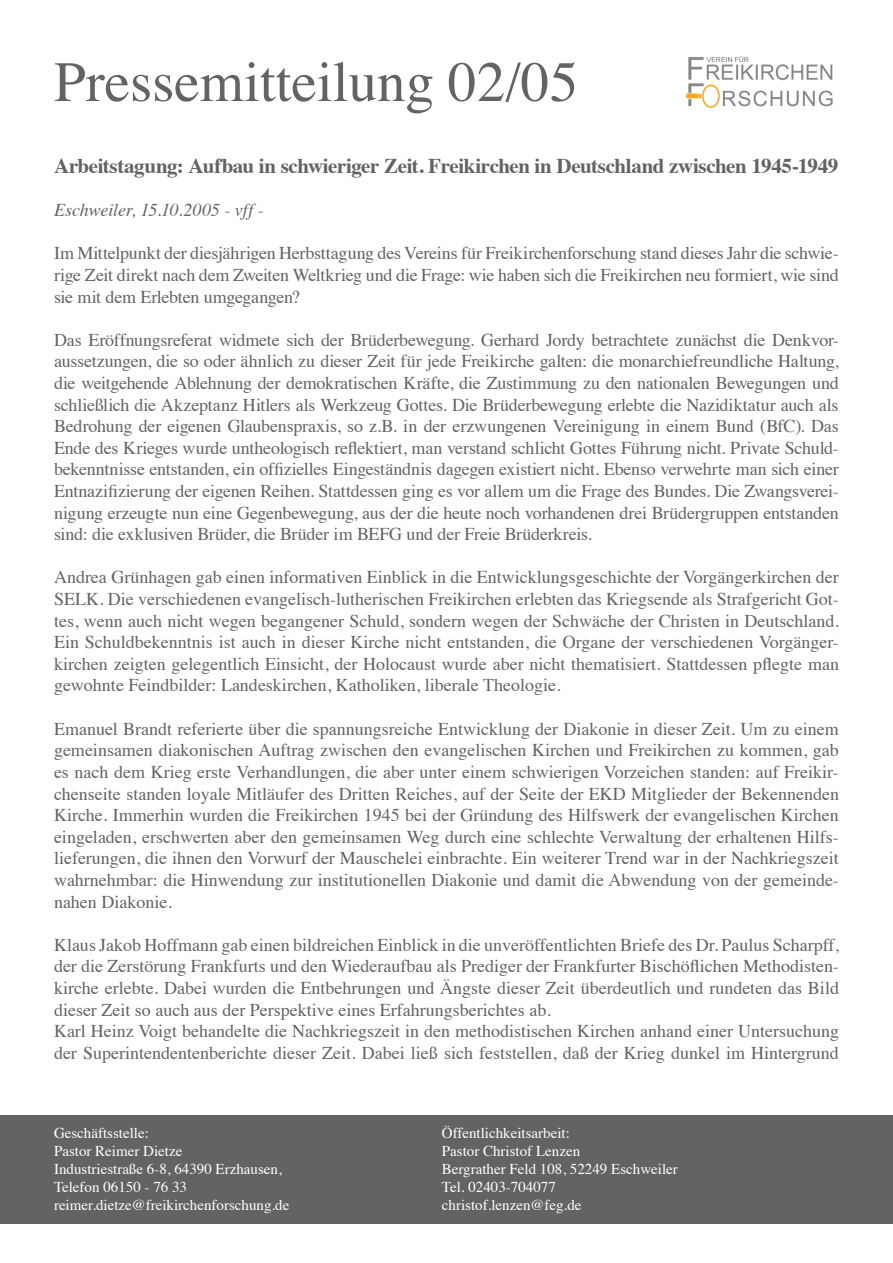
<style>
.page{position:relative;width:893px;height:1263px;background:#fff}
.page>*{position:absolute;margin:0;border:0;box-sizing:border-box;transform-origin:0 0}
.t1{font:57px "Times";color:#636366}
.t2{font:700 21px "Times";letter-spacing:-.02em;color:#636366}
.t3{font:18px/21.6px "Times";color:#636366;text-align:justify}
.t4{font:italic 18px "Times";letter-spacing:-.005em;color:#636366}
.t5{font:15px/18px "Times";color:#fff}
</style>
<div class="page">
<img style="left:686px;top:56px;width:147px;height:52px">
<div style="left:0;top:1115px;width:893px;height:109px;background:#636366"></div>
<h1 class="t1" style="left:54px;top:29px;width:526px">Pressemitteilung 02/05</h1>
<p class="t2" style="left:54px;top:146px;width:786px">Arbeitstagung: Aufbau in schwieriger Zeit. Freikirchen in Deutschland zwischen 1945-1949</p>
<p class="t4" style="left:54px;top:195px;width:211px">Eschweiler, 15.10.2005 - vff -</p>
<p class="t3" style="left:54px;top:241px;width:786px">Im Mittelpunkt der diesjährigen Herbsttagung des Vereins für Freikirchenforschung stand dieses Jahr die schwie&shy;rige Zeit direkt nach dem Zweiten Weltkrieg und die Frage: wie haben sich die Freikirchen neu formiert, wie sind sie mit dem Erlebten umgegangen?</p>
<p class="t3" style="left:54px;top:327px;width:786px">Das Eröffnungsreferat widmete sich der Brüderbewegung. Gerhard Jordy betrachtete zunächst die Denkvor&shy;aussetzungen, die so oder ähnlich zu dieser Zeit für jede Freikirche galten: die monarchiefreundliche Haltung, die weitgehende Ablehnung der demokratischen Kräfte, die Zustimmung zu den nationalen Bewegungen und schließlich die Akzeptanz Hitlers als Werkzeug Gottes. Die Brüderbewegung erlebte die Nazidiktatur auch als Bedrohung der eigenen Glaubenspraxis, so z.B. in der erzwungenen Vereinigung in einem Bund (BfC). Das Ende des Krieges wurde untheologisch reflektiert, man verstand schlicht Gottes Führung nicht. Private Schuld&shy;bekenntnisse entstanden, ein offizielles Eingeständnis dagegen existiert nicht. Ebenso verwehrte man sich einer Entnazifizierung der eigenen Reihen. Stattdessen ging es vor allem um die Frage des Bundes. Die Zwangsverei&shy;nigung erzeugte nun eine Gegenbewegung, aus der die heute noch vorhandenen drei Brüdergruppen entstanden sind: die exklusiven Brüder, die Brüder im BEFG und der Freie Brüderkreis.</p>
<p class="t3" style="left:54px;top:565px;width:786px">Andrea Grünhagen gab einen informativen Einblick in die Entwicklungsgeschichte der Vorgängerkirchen der SELK. Die verschiedenen evangelisch-lutherischen Freikirchen erlebten das Kriegsende als Strafgericht Got&shy;tes, wenn auch nicht wegen begangener Schuld, sondern wegen der Schwäche der Christen in Deutschland.<br>Ein Schuldbekenntnis ist auch in dieser Kirche nicht entstanden, die Organe der verschiedenen Vorgänger&shy;kirchen zeigten gelegentlich Einsicht, der Holocaust wurde aber nicht thematisiert. Stattdessen pflegte man gewohnte Feindbilder: Landeskirchen, Katholiken, liberale Theologie.</p>
<p class="t3" style="left:54px;top:716px;width:786px">Emanuel Brandt referierte über die spannungsreiche Entwicklung der Diakonie in dieser Zeit. Um zu einem gemeinsamen diakonischen Auftrag zwischen den evangelischen Kirchen und Freikirchen zu kommen, gab es nach dem Krieg erste Verhandlungen, die aber unter einem schwierigen Vorzeichen standen: auf Freikir&shy;chenseite standen loyale Mitläufer des Dritten Reiches, auf der Seite der EKD Mitglieder der Bekennenden Kirche. Immerhin wurden die Freikirchen 1945 bei der Gründung des Hilfswerk der evangelischen Kirchen eingeladen, erschwerten aber den gemeinsamen Weg durch eine schlechte Verwaltung der erhaltenen Hilfs&shy;lieferungen, die ihnen den Vorwurf der Mauschelei einbrachte. Ein weiterer Trend war in der Nachkriegszeit wahrnehmbar: die Hinwendung zur institutionellen Diakonie und damit die Abwendung von der gemeinde&shy;nahen Diakonie.</p>
<p class="t3" style="left:54px;top:932px;width:786px;text-align:left">Klaus Jakob Hoffmann gab einen bildreichen Einblick in die unveröffentlichten Briefe des Dr. Paulus Scharpff, der die Zerstörung Frankfurts und den Wiederaufbau als Prediger der Frankfurter Bischöflichen Methodisten&shy;kirche erlebte. Dabei wurden die Entbehrungen und Ängste dieser Zeit überdeutlich und rundeten das Bild dieser Zeit so auch aus der Perspektive eines Erfahrungsberichtes ab.<br>Karl Heinz Voigt behandelte die Nachkriegszeit in den methodistischen Kirchen anhand einer Untersuchung der Superintendentenberichte dieser Zeit. Dabei ließ sich feststellen, daß der Krieg dunkel im Hintergrund</p>
<p class="t5" style="left:54px;top:1123px;width:237px">Geschäftsstelle:<br>Pastor Reimer Dietze<br>Industriestraße 6-8, 64390 Erzhausen,<br>Telefon 06150 - 76 33 reimer.dietze@freikirchenforschung.de</p>
<p class="t5" style="left:442px;top:1123px;width:237px">Öffentlichkeitsarbeit:<br>Pastor Christof Lenzen<br>Bergrather Feld 108, 52249 Eschweiler<br>Tel. 02403-704077 christof.lenzen@feg.de</p>
</div>
